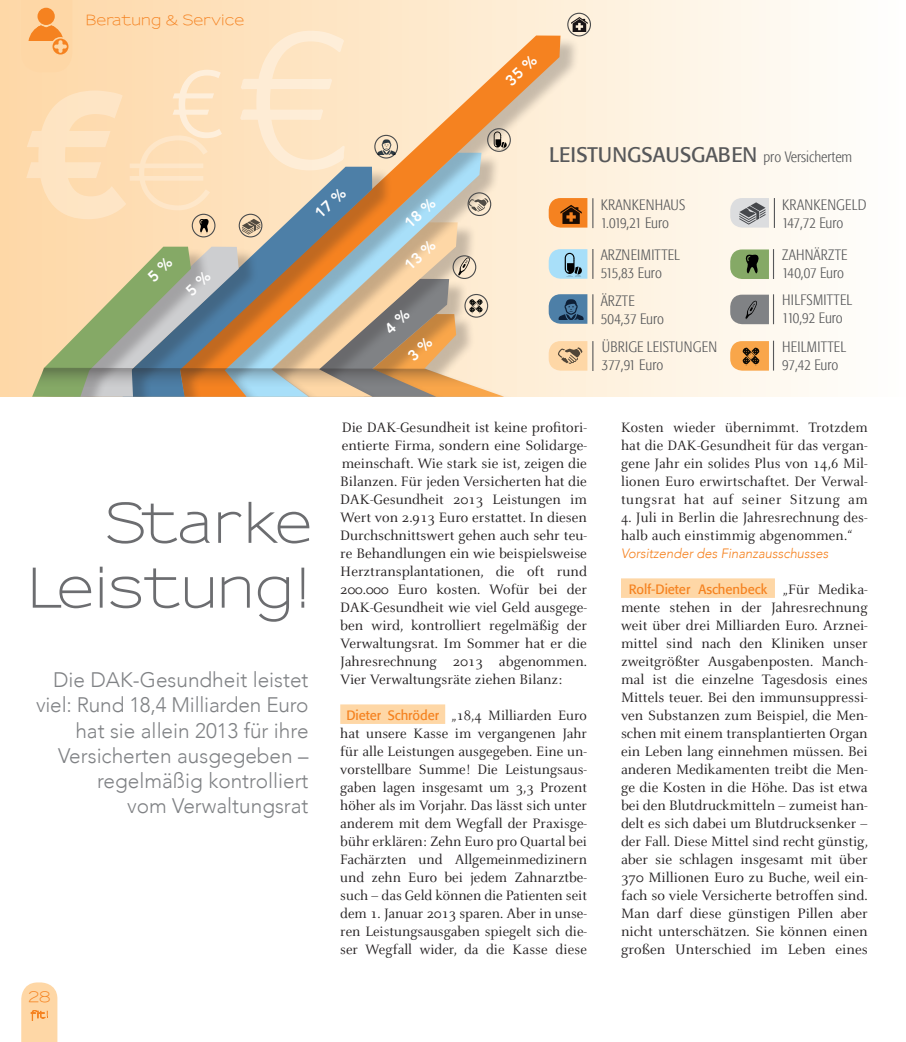
<style>
.page{position:relative;width:906px;height:1042px;background:#fff}
.page>*{position:absolute;margin:0;border:0;box-sizing:border-box;transform-origin:0 0}
.t1{font:91.95px "Avenir";color:#fff}
.t2{font:600 54px/64.8px "Sansumi";letter-spacing:-.005em;color:#6c6d70;text-align:right}
.t3{font:300 21px/25.2px "Avenir";color:#808285;text-align:right}
.t4{font:21px "Formata";color:#57585a}
.t5{font:800 15.15px/30.5px "Avenir";color:#fff}
.t6{font:15px/18px "Celeste";color:#231f20;text-align:justify}
.t7{font:300 condensed 15px/18px "Formata";color:#57585a}
.t8{font:600 15px "Sansumi";color:#f58220}
.t9{font:600 14.25px "Sansumi";color:#f58220}
.t10{font:italic 300 13.5px "Avenir";color:#f58220}
.t11{font:13.5px "Formata";letter-spacing:-.005em;color:#f58220}
.s1{font-weight:300;font-stretch:condensed;font-size:15px}
.s2{font-family:"Formata";font-size:13.5px;color:#f58220}
.s3{font-family:"Celeste";font-size:15px;color:#231f20}
</style>
<div class="page">
<svg style="left:0;top:0;width:820px;height:397px"></svg>
<div style="left:377px;top:315px;width:273px;height:82px;background:#fef2e0"></div>
<div style="left:184px;top:37px;width:396px;height:360px;background:#231f20;opacity:.25"></div>
<svg style="left:538px;top:36px;width:22px;height:361px;fill:#feefd8"></svg>
<svg style="left:21px;top:982px;width:36px;height:60px"></svg>
<hr style="left:592px;top:198px;width:1px;height:30px;background:#57585a">
<hr style="left:592px;top:249px;width:1px;height:30px;background:#57585a">
<hr style="left:592px;top:294px;width:1px;height:30px;background:#57585a">
<hr style="left:592px;top:341px;width:1px;height:30px;background:#57585a">
<hr style="left:773px;top:249px;width:1px;height:30px;background:#57585a">
<hr style="left:773px;top:294px;width:1px;height:30px;background:#57585a">
<hr style="left:773px;top:341px;width:1px;height:30px;background:#57585a">
<svg style="left:730px;top:295px;width:39px;height:29px"></svg>
<svg style="left:730px;top:341px;width:39px;height:30px"></svg>
<svg style="left:730px;top:249px;width:39px;height:30px"></svg>
<svg style="left:549px;top:294px;width:38px;height:30px"></svg>
<svg style="left:549px;top:249px;width:38px;height:30px"></svg>
<svg style="left:549px;top:341px;width:38px;height:30px"></svg>
<hr style="left:774px;top:198px;width:1px;height:30px;background:#57585a">
<svg style="left:730px;top:198px;width:39px;height:30px"></svg>
<svg style="left:549px;top:198px;width:38px;height:30px"></svg>
<div style="left:567px;top:13px;width:24px;height:23px;border:1px solid #4b4c4d;border-radius:50%"></div>
<svg style="left:570px;top:16px;width:19px;height:16px"></svg>
<div style="left:340px;top:704px;width:105px;height:20px;background:#fed7a6"></div>
<div style="left:621px;top:578px;width:154px;height:20px;background:#fed7a6"></div>
<svg style="left:21px;top:0;width:517px;height:397px"></svg>
<p class="t9" style="left:85px;top:13px;width:161px">Beratung &amp; Service</p>
<h1 class="t1" style="left:171px;top:31px;width:55px">€</h1>
<h2 class="t2" style="left:26px;top:494px;width:287px">Starke<br>Leistung!</h2>
<h3 class="t3" style="left:36px;top:667px;width:274px">Die DAK-Gesundheit leistet viel: Rund 18,4 Milliarden Euro hat sie allein 2013 für ihre<br>Versicherten ausgegeben – regelmäßig kontrolliert<br>vom Verwaltungsrat</h3>
<p class="t8" style="left:28px;top:989px;width:25px">28</p>
<p class="t5" style="left:376px;top:234px;width:66px;text-indent:28px;rotate:-43deg">18 %<br>13 %</p>
<h3 class="t4" style="left:549px;top:142px;width:304px">LEISTUNGSAUSGABEN <span class="s1">pro Versichertem</span></h3>
<p class="t7" style="left:600px;top:196px;width:86px">KRANKENHAUS<br>1.019,21 Euro</p>
<p class="t7" style="left:600px;top:246px;width:81px">ARZNEIMITTEL<br>515,83 Euro</p>
<p class="t7" style="left:600px;top:291px;width:65px">ÄRZTE<br>504,37 Euro</p>
<p class="t7" style="left:602px;top:338px;width:117px">ÜBRIGE LEISTUNGEN<br>377,91 Euro</p>
<p class="t7" style="left:782px;top:196px;width:86px">KRANKENGELD<br>147,72 Euro</p>
<p class="t7" style="left:782px;top:246px;width:67px">ZAHNÄRZTE<br>140,07 Euro</p>
<p class="t7" style="left:782px;top:291px;width:72px">HILFSMITTEL<br>110,92 Euro</p>
<p class="t7" style="left:782px;top:338px;width:66px">HEILMITTEL<br>97,42 Euro</p>
<p class="t6" style="left:340px;top:418px;width:248px">Die DAK-Gesundheit ist keine profitori&shy;entierte Firma, sondern eine Solidarge&shy;meinschaft. Wie stark sie ist, zeigen die Bilanzen. Für jeden Versicherten hat die DAK-Gesundheit 2013 Leistungen im Wert von 2.913 Euro erstattet. In diesen Durchschnittswert gehen auch sehr teu&shy;re Behandlungen ein wie beispielsweise Herztransplantationen, die oft rund 200.000 Euro kosten. Wofür bei der DAK-Gesundheit wie viel Geld ausgege&shy;ben wird, kontrolliert regelmäßig der Verwaltungsrat. Im Sommer hat er die Jahresrechnung 2013 abgenommen.<br>Vier Verwaltungsräte ziehen Bilanz:</p>
<p class="t6" style="left:340px;top:706px;width:248px;text-align:center"><span class="s2">Dieter Schröder</span> „18,4 Milliarden Euro hat unsere Kasse im vergangenen Jahr für alle Leistungen ausgegeben. Eine un&shy;vorstellbare Summe! Die Leistungsaus&shy;gaben lagen insgesamt um 3,3 Prozent höher als im Vorjahr. Das lässt sich unter anderem mit dem Wegfall der Praxisge&shy;bühr erklären: Zehn Euro pro Quartal bei Fachärzten und Allgemeinmedizinern und zehn Euro bei jedem Zahnarztbe&shy;such – das Geld können die Patienten seit dem 1. Januar 2013 sparen. Aber in unse&shy;ren Leistungsausgaben spiegelt sich die&shy;ser Wegfall wider, da die Kasse diese</p>
<p class="t6" style="left:621px;top:418px;width:248px">Kosten wieder übernimmt. Trotzdem hat die DAK-Gesundheit für das vergan&shy;gene Jahr ein solides Plus von 14,6 Mil&shy;lionen Euro erwirtschaftet. Der Verwal&shy;tungsrat hat auf seiner Sitzung am</p>
<p class="t6" style="left:621px;top:508px;width:248px">4. Juli in Berlin die Jahresrechnung des&shy;halb auch einstimmig abgenommen.“</p>
<p class="t10" style="left:621px;top:545px;width:209px">Vorsitzender des Finanzausschusses</p>
<p class="t11" style="left:629px;top:581px;width:240px">Rolf-Dieter Aschenbeck <span class="s3">„Für Medika-</span></p>
<p class="t6" style="left:621px;top:598px;width:249px">mente stehen in der Jahresrechnung weit über drei Milliarden Euro. Arznei&shy;mittel sind nach den Kliniken unser zweitgrößter Ausgabenposten. Manch&shy;mal ist die einzelne Tagesdosis eines Mittels teuer. Bei den immunsuppressi&shy;ven Substanzen zum Beispiel, die Men&shy;schen mit einem transplantierten Organ ein Leben lang einnehmen müssen. Bei anderen Medikamenten treibt die Men&shy;ge die Kosten in die Höhe. Das ist etwa bei den Blutdruckmitteln – zumeist han&shy;delt es sich dabei um Blutdrucksenker – der Fall. Diese Mittel sind recht günstig, aber sie schlagen insgesamt mit über 370 Millionen Euro zu Buche, weil ein&shy;fach so viele Versicherte betroffen sind.<br>Man darf diese günstigen Pillen aber nicht unterschätzen. Sie können einen großen Unterschied im Leben eines</p>
</div>
